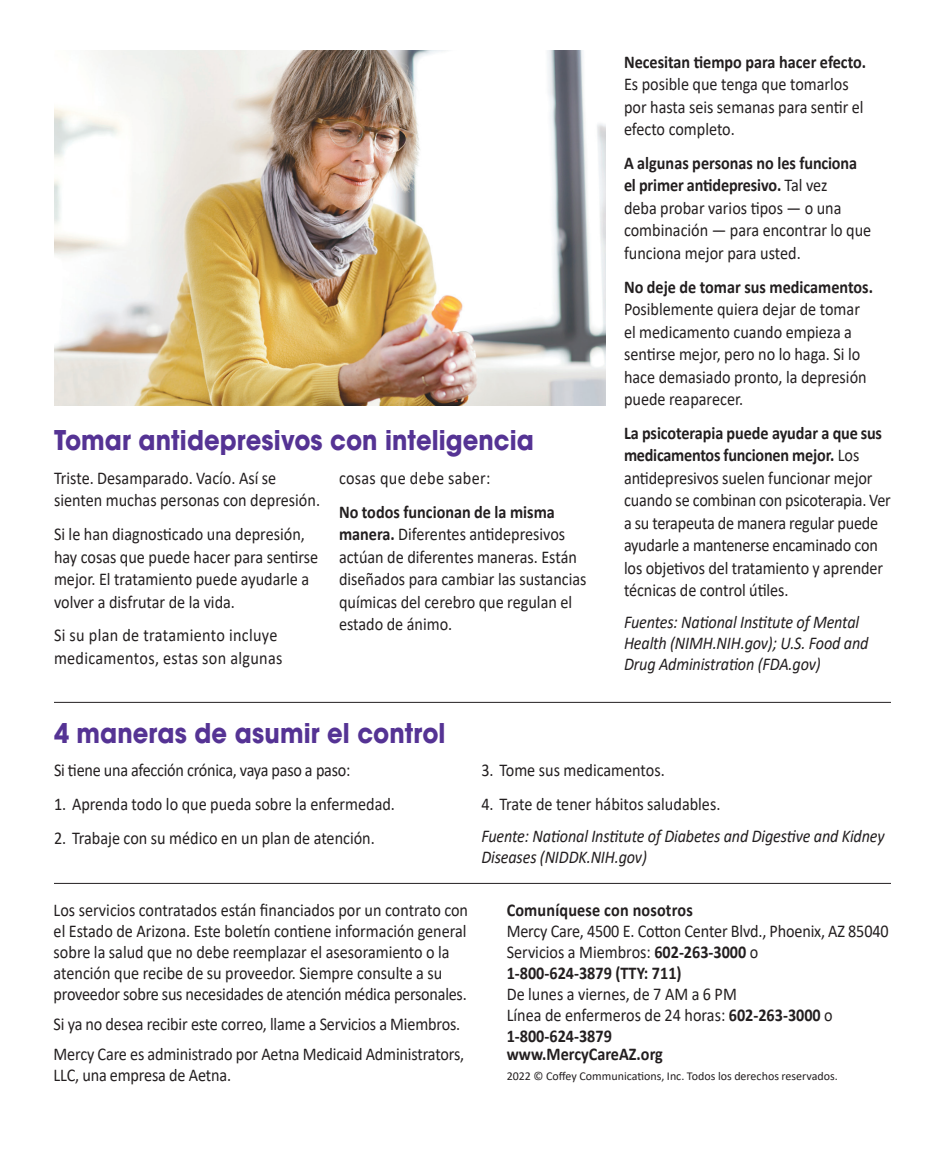
<style>
.page{position:relative;width:945px;height:1161px;background:#fff}
.page>*{position:absolute;margin:0;border:0;box-sizing:border-box;transform-origin:0 0}
.t1{font:700 27px "ITC Avant Garde Std";letter-spacing:.005em;color:#553394;scale:.9 1}
.SP_12pt_Body_bold_le{font:18px/22.5px "Calibri";color:#231f20;scale:.9 1}
.SP__12pt_BODY_MAIN{font:18px/22.5px "Calibri";color:#231f20;scale:.9 1}
.SP_12pt_Source___MC{font:italic 18px/21px "Calibri";letter-spacing:-.01em;color:#231f20;scale:.9 1}
._12pt_Source___MC{font:italic 18px/21px "Calibri";letter-spacing:-.01em;color:#231f20;scale:.9 1}
.SP__12pt_BODY_MAIN-2{font:18px/22.5px "Calibri";letter-spacing:.02em;color:#231f20;scale:.9 1}
.t2{font:700 18px "Calibri";letter-spacing:.01em;color:#231f20;scale:.9 1}
.t3{font:12px "Calibri";color:#231f20}
.s1{font-weight:700}
</style>
<div class="page">
<hr style="left:54px;top:702px;width:837px;height:1px;background:#231f20">
<img style="left:54px;top:51px;width:552px;height:355px">
<hr style="left:54px;top:883px;width:837px;height:1px;background:#231f20">
<h1 class="t1" style="left:54px;top:423px;width:535px">Tomar antidepresivos con inteligencia</h1>
<p class="SP__12pt_BODY_MAIN" style="left:54px;top:466px;width:297px">Triste. Desamparado. Vacío. Así se sienten muchas personas con depresión.</p>
<p class="SP__12pt_BODY_MAIN" style="left:54px;top:522px;width:295px">Si le han diagnosticado una depresión, hay cosas que puede hacer para sentirse mejor. El tratamiento puede ayudarle a volver a disfrutar de la vida.</p>
<p class="SP__12pt_BODY_MAIN-2" style="left:54px;top:624px;width:255px">Si su plan de tratamiento incluye medicamentos, estas son algunas</p>
<p class="SP__12pt_BODY_MAIN-2" style="left:339px;top:466px;width:170px">cosas que debe saber:</p>
<p class="SP_12pt_Body_bold_le" style="left:339px;top:500px;width:277px"><span class="s1">No todos funcionan de la misma manera.</span> Diferentes antidepresivos actúan de diferentes maneras. Están diseñados para cambiar las sustancias químicas del cerebro que regulan el estado de ánimo.</p>
<p class="SP_12pt_Body_bold_le" style="left:624px;top:50px;width:271px"><span class="s1">Necesitan tiempo para hacer efecto.<br></span>Es posible que tenga que tomarlos por hasta seis semanas para sentir el efecto completo.</p>
<p class="SP_12pt_Body_bold_le" style="left:624px;top:151px;width:276px"><span class="s1">A algunas personas no les funciona el primer antidepresivo.</span> Tal vez<br>deba probar varios tipos — o una combinación — para encontrar lo que funciona mejor para usted.</p>
<p class="SP_12pt_Body_bold_le" style="left:624px;top:275px;width:278px"><span class="s1">No deje de tomar sus medicamentos.<br></span>Posiblemente quiera dejar de tomar el medicamento cuando empieza a sentirse mejor, pero no lo haga. Si lo hace demasiado pronto, la depresión puede reaparecer.</p>
<p class="SP_12pt_Body_bold_le" style="left:624px;top:421px;width:298px"><span class="s1">La psicoterapia puede ayudar a que sus medicamentos funcionen mejor.</span> Los antidepresivos suelen funcionar mejor cuando se combinan con psicoterapia. Ver a su terapeuta de manera regular puede ayudarle a mantenerse encaminado con los objetivos del tratamiento y aprender técnicas de control útiles.</p>
<p class="SP_12pt_Source___MC" style="left:624px;top:610px;width:273px">Fuentes: National Institute of Mental<br>Health (NIMH.NIH.gov); U.S. Food and<br>Drug Administration (FDA.gov)</p>
<h2 class="t1" style="left:54px;top:715px;width:437px">4 maneras de asumir el control</h2>
<p class="SP__12pt_BODY_MAIN" style="left:54px;top:759px;width:331px">Si tiene una afección crónica, vaya paso a paso:</p>
<p class="SP_12pt_Body_bold_le" style="left:54px;top:792px;width:380px">1. Aprenda todo lo que pueda sobre la enfermedad.</p>
<p class="SP_12pt_Body_bold_le" style="left:54px;top:826px;width:358px">2. Trabaje con su médico en un plan de atención.</p>
<p class="SP_12pt_Body_bold_le" style="left:481px;top:759px;width:205px">3. Tome sus medicamentos.</p>
<p class="SP_12pt_Body_bold_le" style="left:481px;top:792px;width:267px">4. Trate de tener hábitos saludables.</p>
<p class="_12pt_Source___MC" style="left:481px;top:824px;width:450px">Fuente: National Institute of Diabetes and Digestive and Kidney<br>Diseases (NIDDK.NIH.gov)</p>
<p class="SP_12pt_Body_bold_le" style="left:54px;top:899px;width:462px;line-height:21px">Los servicios contratados están financiados por un contrato con el Estado de Arizona. Este boletín contiene información general sobre la salud que no debe reemplazar el asesoramiento o la atención que recibe de su proveedor. Siempre consulte a su proveedor sobre sus necesidades de atención médica personales.</p>
<p class="SP_12pt_Body_bold_le" style="left:54px;top:1008px;width:458px;line-height:30px">Si ya no desea recibir este correo, llame a Servicios a Miembros.<br>Mercy Care es administrado por Aetna Medicaid Administrators,</p>
<p class="SP_12pt_Body_bold_le" style="left:54px;top:1063px;width:199px">LLC, una empresa de Aetna.</p>
<p class="t2" style="left:507px;top:898px;width:208px">Comuníquese con nosotros</p>
<p class="SP_12pt_Body_bold_le" style="left:507px;top:921px;width:426px;line-height:21px">Mercy Care, 4500 E. Cotton Center Blvd., Phoenix, AZ 85040<br>Servicios a Miembros: <span class="s1">602-263-3000</span> o<br><span class="s1">1-800-624-3879 (TTY: 711)</span></p>
<p class="SP_12pt_Body_bold_le" style="left:507px;top:984px;width:364px;line-height:21px">De lunes a viernes, de 7 AM a 6 PM<br>Línea de enfermeros de 24 horas: <span class="s1">602-263-3000</span> o<br><span class="s1">1-800-624-3879</span></p>
<p class="t2" style="left:507px;top:1042px;width:175px">www.MercyCareAZ.org</p>
<p class="t3" style="left:507px;top:1068px;width:333px">2022 © Coffey Communications, Inc. Todos los derechos reservados.</p>
</div>
